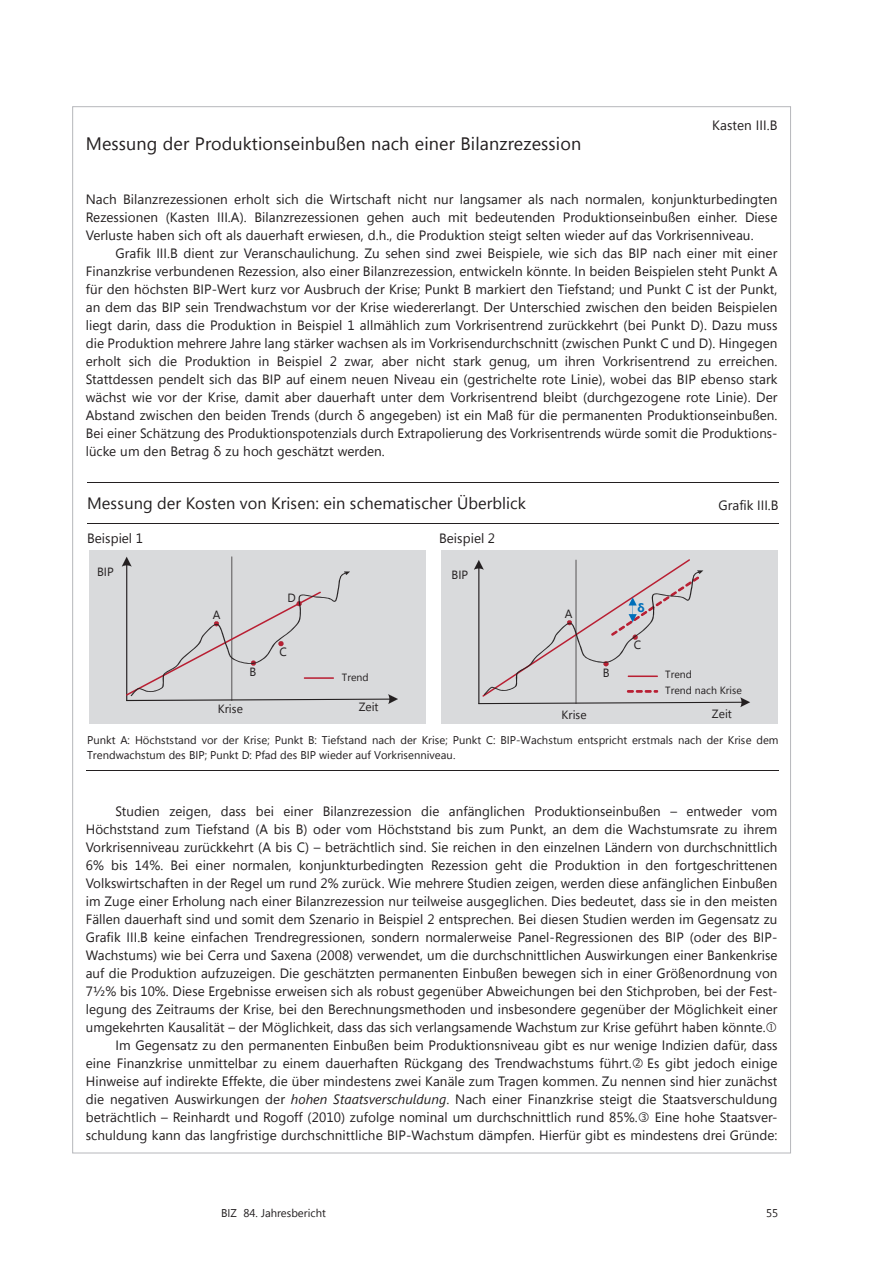
<style>
.page{position:relative;width:893px;height:1263px;background:#fff}
.page>*{position:absolute;margin:0;border:0;box-sizing:border-box;transform-origin:0 0}
.t1{font:18px "Segoe UI";letter-spacing:.005em;color:#231f20}
.t2{font:16.35px "Segoe UI";color:#231f20}
.t3{font:16.35px/27.9px "Arial";color:#231f20}
.t4{font:13.5px/18px "Segoe UI";letter-spacing:.005em;color:#231f20;text-align:justify}
.t5{font:12px "Segoe UI";color:#231f20}
.t6{font:700 12px "Segoe UI";color:#006fba}
.t7{font:11.25px/14.9px "Segoe UI";color:#231f20}
.t8{font:10.5px/15.3px "Segoe UI";color:#231f20}
.s1{font-style:italic}
</style>
<div class="page">
<hr style="left:87px;top:482px;width:692px;height:1px;background:#231f20">
<hr style="left:87px;top:523px;width:692px;height:1px;background:#231f20">
<hr style="left:86px;top:770px;width:693px;height:1px;background:#231f20">
<div style="left:89px;top:550px;width:336px;height:174px;background:#d9dadc"></div>
<svg style="left:122px;top:556px;width:276px;height:148px"></svg>
<div style="left:441px;top:550px;width:336px;height:174px;background:#d9dadc"></div>
<svg style="left:474px;top:559px;width:276px;height:148px"></svg>
<p class="t4" style="left:712px;top:115px;width:67px">Kasten III.B</p>
<h1 class="t1" style="left:86px;top:131px;width:497px">Messung der Produktionseinbußen nach einer Bilanzrezession</h1>
<p class="t4" style="left:86px;top:190px;width:693px">Nach Bilanzrezessionen erholt sich die Wirtschaft nicht nur langsamer als nach normalen, konjunkturbedingten Rezessionen (Kasten III.A). Bilanzrezessionen gehen auch mit bedeutenden Produktionseinbußen einher. Diese Verluste haben sich oft als dauerhaft erwiesen, d.h., die Produktion steigt selten wieder auf das Vorkrisenniveau.</p>
<p class="t4" style="left:86px;top:244px;width:693px;text-align:left;text-indent:30px">Grafik III.B dient zur Veranschaulichung. Zu sehen sind zwei Beispiele, wie sich das BIP nach einer mit einer Finanzkrise verbundenen Rezession, also einer Bilanzrezession, entwickeln könnte. In beiden Beispielen steht Punkt A für den höchsten BIP-Wert kurz vor Ausbruch der Krise; Punkt B markiert den Tiefstand; und Punkt C ist der Punkt, an dem das BIP sein Trendwachstum vor der Krise wiedererlangt. Der Unterschied zwischen den beiden Beispielen liegt darin, dass die Produktion in Beispiel 1 allmählich zum Vorkrisentrend zurückkehrt (bei Punkt D). Dazu muss die Produktion mehrere Jahre lang stärker wachsen als im Vorkrisendurchschnitt (zwischen Punkt C und D). Hingegen erholt sich die Produktion in Beispiel 2 zwar, aber nicht stark genug, um ihren Vorkrisentrend zu erreichen.<br>Stattdessen pendelt sich das BIP auf einem neuen Niveau ein (gestrichelte rote Linie), wobei das BIP ebenso stark wächst wie vor der Krise, damit aber dauerhaft unter dem Vorkrisentrend bleibt (durchgezogene rote Linie). Der Abstand zwischen den beiden Trends (durch δ angegeben) ist ein Maß für die permanenten Produktionseinbußen.<br>Bei einer Schätzung des Produktionspotenzials durch Extrapolierung des Vorkrisentrends würde somit die Produktions&shy;lücke um den Betrag δ zu hoch geschätzt werden.</p>
<p class="t3" style="left:87px;top:329px;width:304px">Annual report 2014, chapter 3 graph III.B<br>MfU</p>
<p class="t3" style="left:87px;top:385px;width:100px">13. Juni 2014</p>
<p class="t2" style="left:87px;top:492px;width:440px">Messung der Kosten von Krisen: ein schematischer Überblick</p>
<p class="t4" style="left:719px;top:496px;width:61px">Grafik III.B</p>
<p class="t4" style="left:87px;top:529px;width:58px">Beispiel 1</p>
<p class="t4" style="left:439px;top:529px;width:58px">Beispiel 2</p>
<p class="t5" style="left:97px;top:563px;width:18px">BIP</p>
<p class="t5" style="left:451px;top:567px;width:18px">BIP</p>
<p class="t5" style="left:213px;top:606px;width:9px">A</p>
<p class="t5" style="left:287px;top:590px;width:10px">D</p>
<p class="t5" style="left:565px;top:605px;width:9px">A</p>
<p class="t6" style="left:637px;top:600px;width:9px">δ</p>
<p class="t5" style="left:280px;top:643px;width:9px">C</p>
<p class="t5" style="left:634px;top:636px;width:9px">C</p>
<p class="t5" style="left:250px;top:663px;width:8px">B</p>
<p class="t8" style="left:342px;top:669px;width:28px">Trend</p>
<p class="t5" style="left:603px;top:664px;width:8px">B</p>
<p class="t8" style="left:665px;top:667px;width:78px">Trend<br>Trend nach Krise</p>
<p class="t5" style="left:218px;top:700px;width:27px">Krise</p>
<p class="t5" style="left:359px;top:698px;width:21px">Zeit</p>
<p class="t5" style="left:562px;top:706px;width:27px">Krise</p>
<p class="t5" style="left:712px;top:705px;width:21px">Zeit</p>
<p class="t7" style="left:87px;top:732px;width:693px">Punkt A: Höchststand vor der Krise; Punkt B: Tiefstand nach der Krise; Punkt C: BIP-Wachstum entspricht erstmals nach der Krise dem<br>Trendwachstum des BIP; Punkt D: Pfad des BIP wieder auf Vorkrisenniveau.</p>
<p class="t4" style="left:116px;top:802px;width:663px">Studien zeigen, dass bei einer Bilanzrezession die anfänglichen Produktionseinbußen – entweder vom</p>
<p class="t4" style="left:86px;top:820px;width:693px">Höchststand zum Tiefstand (A bis B) oder vom Höchststand bis zum Punkt, an dem die Wachstumsrate zu ihrem</p>
<p class="t4" style="left:86px;top:838px;width:693px">Vorkrisenniveau zurückkehrt (A bis C) – beträchtlich sind. Sie reichen in den einzelnen Ländern von durchschnittlich</p>
<p class="t4" style="left:86px;top:856px;width:693px">6% bis 14%. Bei einer normalen, konjunkturbedingten Rezession geht die Produktion in den fortgeschrittenen</p>
<p class="t4" style="left:86px;top:874px;width:693px">Volkswirtschaften in der Regel um rund 2% zurück. Wie mehrere Studien zeigen, werden diese anfänglichen Einbußen</p>
<p class="t4" style="left:86px;top:892px;width:693px">im Zuge einer Erholung nach einer Bilanzrezession nur teilweise ausgeglichen. Dies bedeutet, dass sie in den meisten</p>
<p class="t4" style="left:86px;top:910px;width:693px">Fällen dauerhaft sind und somit dem Szenario in Beispiel 2 entsprechen. Bei diesen Studien werden im Gegensatz zu</p>
<p class="t4" style="left:86px;top:928px;width:693px">Grafik III.B keine einfachen Trendregressionen, sondern normalerweise Panel-Regressionen des BIP (oder des BIP-</p>
<p class="t4" style="left:86px;top:946px;width:693px">Wachstums) wie bei Cerra und Saxena (2008) verwendet, um die durchschnittlichen Auswirkungen einer Bankenkrise</p>
<p class="t4" style="left:86px;top:964px;width:693px">auf die Produktion aufzuzeigen. Die geschätzten permanenten Einbußen bewegen sich in einer Größenordnung von</p>
<p class="t4" style="left:86px;top:982px;width:691px">7½% bis 10%. Diese Ergebnisse erweisen sich als robust gegenüber Abweichungen bei den Stichproben, bei der Fest-</p>
<p class="t4" style="left:86px;top:999px;width:693px">legung des Zeitraums der Krise, bei den Berechnungsmethoden und insbesondere gegenüber der Möglichkeit einer</p>
<p class="t4" style="left:86px;top:1018px;width:681px">umgekehrten Kausalität – der Möglichkeit, dass das sich verlangsamende Wachstum zur Krise geführt haben könnte.</p>
<p class="t4" style="left:116px;top:1036px;width:663px">Im Gegensatz zu den permanenten Einbußen beim Produktionsniveau gibt es nur wenige Indizien dafür, dass</p>
<p class="t4" style="left:86px;top:1054px;width:693px">eine Finanzkrise unmittelbar zu einem dauerhaften Rückgang des Trendwachstums führt. Es gibt jedoch einige</p>
<p class="t4" style="left:86px;top:1072px;width:693px">Hinweise auf indirekte Effekte, die über mindestens zwei Kanäle zum Tragen kommen. Zu nennen sind hier zunächst</p>
<p class="t4" style="left:86px;top:1090px;width:693px">die negativen Auswirkungen der <span class="s1">hohen Staatsverschuldung</span>. Nach einer Finanzkrise steigt die Staatsverschuldung</p>
<p class="t4" style="left:86px;top:1108px;width:553px">beträchtlich – Reinhardt und Rogoff (2010) zufolge nominal um durchschnittlich rund 85%.</p>
<p class="t4" style="left:86px;top:1108px;width:693px;text-align:right">Eine hohe Staatsver-<br>schuldung kann das langfristige durchschnittliche BIP-Wachstum dämpfen. Hierfür gibt es mindestens drei Gründe:</p>
<p class="t7" style="left:221px;top:1205px;width:106px">BIZ 84. Jahresbericht</p>
<p class="t7" style="left:766px;top:1205px;width:14px">55</p>
</div>
